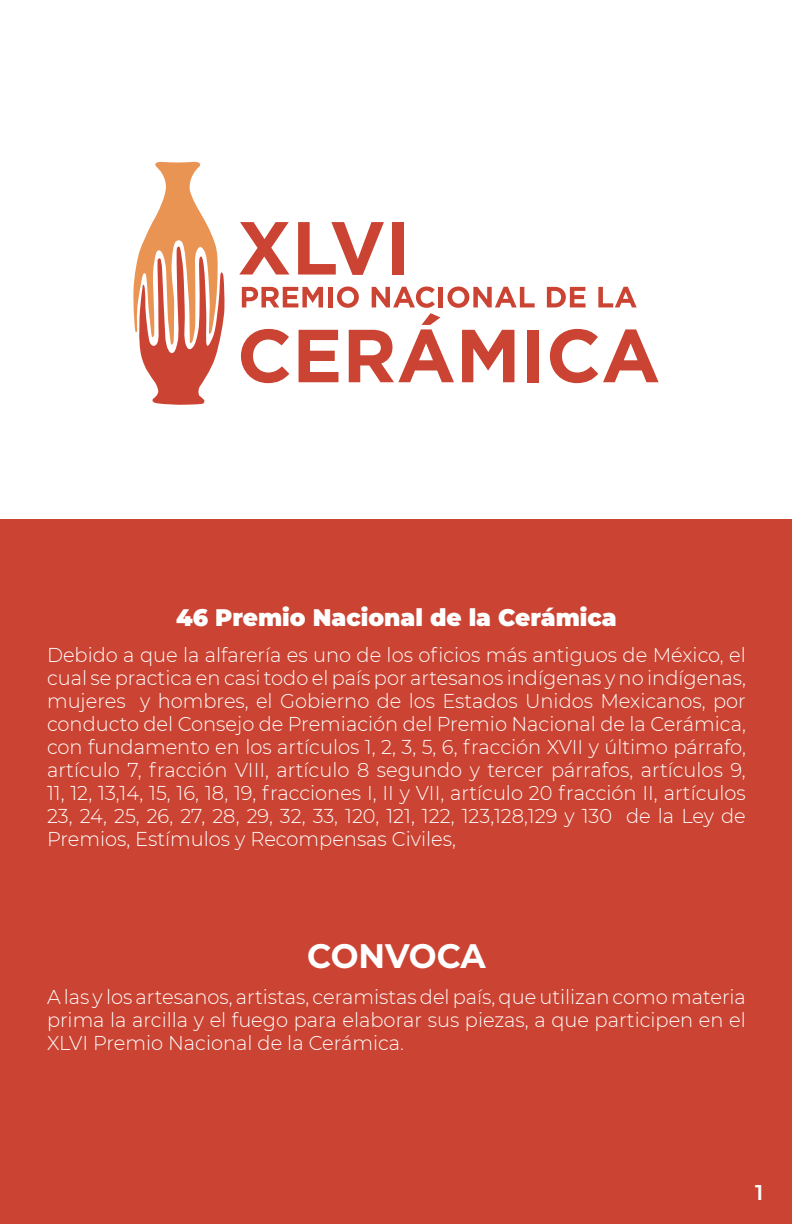
<style>
.page{position:relative;width:792px;height:1224px;background:#fff}
.page>*{position:absolute;margin:0;border:0;box-sizing:border-box;transform-origin:0 0}
.Titulo{font:700 34px "Montserrat";letter-spacing:-.01em;color:#fff}
.Titulo-2{font:900 24px "Montserrat";color:#fff}
.t1{font:600 21.4px "Montserrat";color:#fff}
.Titulo-3{font:300 20px/23px "Montserrat";color:#fff;text-align:justify}
</style>
<div class="page">
<div style="left:0;top:519px;width:792px;height:705px;background:#cb4332"></div>
<svg style="left:239px;top:222px;width:50px;height:53px"></svg>
<svg style="left:298px;top:222px;width:86px;height:53px"></svg>
<div style="left:393px;top:222px;width:11px;height:53px;background:#cb4332"></div>
<div style="left:528px;top:330px;width:11px;height:52px;background:#cb4332"></div>
<svg style="left:550px;top:329px;width:109px;height:54px"></svg>
<svg style="left:133px;top:162px;width:92px;height:243px"></svg>
<svg style="left:241px;top:287px;width:294px;height:96px"></svg>
<svg style="left:547px;top:287px;width:39px;height:20px"></svg>
<svg style="left:598px;top:287px;width:39px;height:20px"></svg>
<p class="Titulo-2" style="left:176px;top:599px;width:442px">46 Premio Nacional de la Cerámica</p>
<p class="Titulo-3" style="left:47px;top:643px;width:700px">Debido a que la alfarería es uno de los oficios más antiguos de México, el cual se practica en casi todo el país por artesanos indígenas y no indígenas, mujeres y hombres, el Gobierno de los Estados Unidos Mexicanos, por conducto del Consejo de Premiación del Premio Nacional de la Cerámica, con fundamento en los artículos 1, 2, 3, 5, 6, fracción XVII y último párrafo, artículo 7, fracción VIII, artículo 8 segundo y tercer párrafos, artículos 9, 11, 12, 13,14, 15, 16, 18, 19, fracciones I, II y VII, artículo 20 fracción II, artículos 23, 24, 25, 26, 27, 28, 29, 32, 33, 120, 121, 122, 123,128,129 y 130 de la Ley de Premios, Estímulos y Recompensas Civiles,</p>
<p class="Titulo" style="left:307px;top:931px;width:180px">CONVOCA</p>
<p class="Titulo-3" style="left:47px;top:985px;width:700px">A las y los artesanos, artistas, ceramistas del país, que utilizan como materia prima la arcilla y el fuego para elaborar sus piezas, a que participen en el XLVI Premio Nacional de la Cerámica.</p>
<p class="t1" style="left:755px;top:1177px;width:10px">1</p>
</div>
